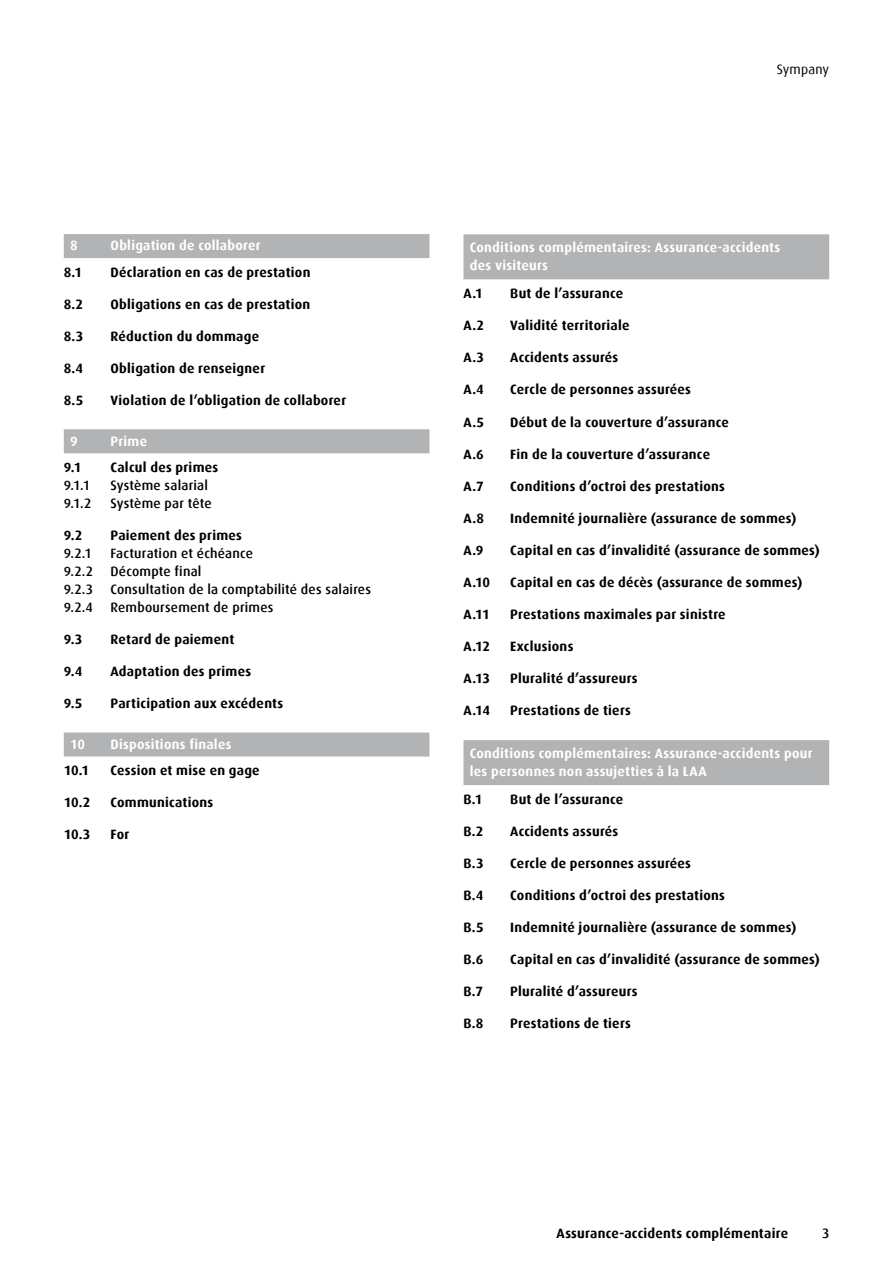
<style>
.page{position:relative;width:893px;height:1263px;background:#fff}
.page>*{position:absolute;margin:0;border:0;box-sizing:border-box;transform-origin:0 0}
.t1{font:700 13.5px "Dax";letter-spacing:.02em;color:#000}
.t2{font:700 13.5px/18px "Dax";letter-spacing:.02em;color:#fff}
.t3{font:500 13.5px "Dax";letter-spacing:.015em;color:#000}
.t4{font:13.5px "Dax";letter-spacing:.015em;color:#000}
</style>
<div class="page">
<div style="left:64px;top:234px;width:365px;height:24px;background:#b1b3b4"></div>
<div style="left:64px;top:429px;width:365px;height:24px;background:#b1b3b4"></div>
<div style="left:64px;top:732px;width:365px;height:24px;background:#b1b3b4"></div>
<div style="left:463px;top:234px;width:366px;height:45px;background:#b1b3b4"></div>
<div style="left:463px;top:740px;width:366px;height:45px;background:#b1b3b4"></div>
<p class="t2" style="left:70px;top:237px;width:9px">8</p>
<p class="t2" style="left:111px;top:237px;width:152px">Obligation de collaborer</p>
<p class="t1" style="left:64px;top:265px;width:20px">8.1</p>
<p class="t1" style="left:111px;top:265px;width:201px">Déclaration en cas de prestation</p>
<p class="t1" style="left:64px;top:297px;width:21px">8.2</p>
<p class="t1" style="left:111px;top:297px;width:201px">Obligations en cas de prestation</p>
<p class="t1" style="left:64px;top:329px;width:21px">8.3</p>
<p class="t1" style="left:111px;top:329px;width:150px">Réduction du dommage</p>
<p class="t1" style="left:64px;top:361px;width:21px">8.4</p>
<p class="t1" style="left:111px;top:361px;width:156px">Obligation de renseigner</p>
<p class="t1" style="left:64px;top:393px;width:21px">8.5</p>
<p class="t1" style="left:111px;top:393px;width:237px">Violation de l’obligation de collaborer</p>
<p class="t2" style="left:70px;top:432px;width:9px">9</p>
<p class="t2" style="left:111px;top:432px;width:38px">Prime</p>
<p class="t1" style="left:64px;top:460px;width:19px">9.1</p>
<p class="t1" style="left:111px;top:460px;width:109px">Calcul des primes</p>
<p class="t3" style="left:64px;top:478px;width:28px">9.1.1</p>
<p class="t3" style="left:111px;top:478px;width:99px">Système salarial</p>
<p class="t3" style="left:64px;top:496px;width:29px">9.1.2</p>
<p class="t3" style="left:111px;top:496px;width:103px">Système par tête</p>
<p class="t1" style="left:64px;top:528px;width:20px">9.2</p>
<p class="t1" style="left:111px;top:528px;width:133px">Paiement des primes</p>
<p class="t3" style="left:64px;top:546px;width:30px">9.2.1</p>
<p class="t3" style="left:111px;top:546px;width:144px">Facturation et échéance</p>
<p class="t3" style="left:64px;top:564px;width:31px">9.2.2</p>
<p class="t3" style="left:111px;top:564px;width:92px">Décompte final</p>
<p class="t3" style="left:64px;top:582px;width:31px">9.2.3</p>
<p class="t3" style="left:111px;top:582px;width:262px">Consultation de la comptabilité des salaires</p>
<p class="t3" style="left:64px;top:600px;width:31px">9.2.4</p>
<p class="t3" style="left:110px;top:600px;width:164px">Remboursement de primes</p>
<p class="t1" style="left:64px;top:632px;width:20px">9.3</p>
<p class="t1" style="left:110px;top:632px;width:125px">Retard de paiement</p>
<p class="t1" style="left:64px;top:664px;width:20px">9.4</p>
<p class="t1" style="left:110px;top:664px;width:142px">Adaptation des primes</p>
<p class="t1" style="left:64px;top:696px;width:20px">9.5</p>
<p class="t1" style="left:111px;top:696px;width:174px">Participation aux excédents</p>
<p class="t2" style="left:70px;top:735px;width:16px">10</p>
<p class="t2" style="left:111px;top:735px;width:122px">Dispositions finales</p>
<p class="t1" style="left:64px;top:763px;width:27px">10.1</p>
<p class="t1" style="left:111px;top:763px;width:151px">Cession et mise en gage</p>
<p class="t1" style="left:64px;top:795px;width:28px">10.2</p>
<p class="t1" style="left:110px;top:795px;width:104px">Communications</p>
<p class="t1" style="left:64px;top:827px;width:28px">10.3</p>
<p class="t1" style="left:110px;top:827px;width:20px">For</p>
<p class="t4" style="left:777px;top:62px;width:54px">Sympany</p>
<p class="t2" style="left:470px;top:239px;width:312px">Conditions complémentaires: Assurance-accidents des visiteurs</p>
<p class="t1" style="left:463px;top:286px;width:21px">A.1</p>
<p class="t1" style="left:510px;top:286px;width:115px">But de l’assurance</p>
<p class="t1" style="left:463px;top:318px;width:22px">A.2</p>
<p class="t1" style="left:510px;top:318px;width:121px">Validité territoriale</p>
<p class="t1" style="left:463px;top:350px;width:22px">A.3</p>
<p class="t1" style="left:510px;top:350px;width:110px">Accidents assurés</p>
<p class="t1" style="left:463px;top:382px;width:22px">A.4</p>
<p class="t1" style="left:510px;top:382px;width:182px">Cercle de personnes assurées</p>
<p class="t1" style="left:463px;top:414px;width:22px">A.5</p>
<p class="t1" style="left:510px;top:414px;width:220px">Début de la couverture d’assurance</p>
<p class="t1" style="left:463px;top:446px;width:22px">A.6</p>
<p class="t1" style="left:510px;top:446px;width:201px">Fin de la couverture d’assurance</p>
<p class="t1" style="left:463px;top:478px;width:22px">A.7</p>
<p class="t1" style="left:510px;top:478px;width:216px">Conditions d’octroi des prestations</p>
<p class="t1" style="left:463px;top:510px;width:22px">A.8</p>
<p class="t1" style="left:510px;top:510px;width:288px">Indemnité journalière (assurance de sommes)</p>
<p class="t1" style="left:463px;top:542px;width:22px">A.9</p>
<p class="t1" style="left:510px;top:542px;width:311px">Capital en cas d’invalidité (assurance de sommes)</p>
<p class="t1" style="left:463px;top:574px;width:28px">A.10</p>
<p class="t1" style="left:510px;top:574px;width:294px">Capital en cas de décès (assurance de sommes)</p>
<p class="t1" style="left:463px;top:606px;width:28px">A.11</p>
<p class="t1" style="left:510px;top:606px;width:217px">Prestations maximales par sinistre</p>
<p class="t1" style="left:463px;top:638px;width:28px">A.12</p>
<p class="t1" style="left:510px;top:638px;width:65px">Exclusions</p>
<p class="t1" style="left:463px;top:670px;width:28px">A.13</p>
<p class="t1" style="left:510px;top:670px;width:129px">Pluralité d’assureurs</p>
<p class="t1" style="left:463px;top:702px;width:28px">A.14</p>
<p class="t1" style="left:510px;top:702px;width:122px">Prestations de tiers</p>
<p class="t2" style="left:470px;top:744px;width:344px">Conditions complémentaires: Assurance-accidents pour les personnes non assujetties à la LAA</p>
<p class="t1" style="left:463px;top:792px;width:20px">B.1</p>
<p class="t1" style="left:510px;top:792px;width:115px">But de l’assurance</p>
<p class="t1" style="left:463px;top:824px;width:22px">B.2</p>
<p class="t1" style="left:510px;top:824px;width:110px">Accidents assurés</p>
<p class="t1" style="left:463px;top:856px;width:22px">B.3</p>
<p class="t1" style="left:510px;top:856px;width:182px">Cercle de personnes assurées</p>
<p class="t1" style="left:463px;top:888px;width:21px">B.4</p>
<p class="t1" style="left:510px;top:888px;width:216px">Conditions d’octroi des prestations</p>
<p class="t1" style="left:463px;top:920px;width:22px">B.5</p>
<p class="t1" style="left:510px;top:920px;width:288px">Indemnité journalière (assurance de sommes)</p>
<p class="t1" style="left:463px;top:952px;width:21px">B.6</p>
<p class="t1" style="left:510px;top:952px;width:311px">Capital en cas d’invalidité (assurance de sommes)</p>
<p class="t1" style="left:463px;top:984px;width:21px">B.7</p>
<p class="t1" style="left:510px;top:984px;width:129px">Pluralité d’assureurs</p>
<p class="t1" style="left:463px;top:1016px;width:22px">B.8</p>
<p class="t1" style="left:510px;top:1016px;width:122px">Prestations de tiers</p>
<p class="t1" style="left:556px;top:1225px;width:233px">Assurance-accidents complémentaire</p>
<p class="t3" style="left:822px;top:1226px;width:9px">3</p>
</div>
